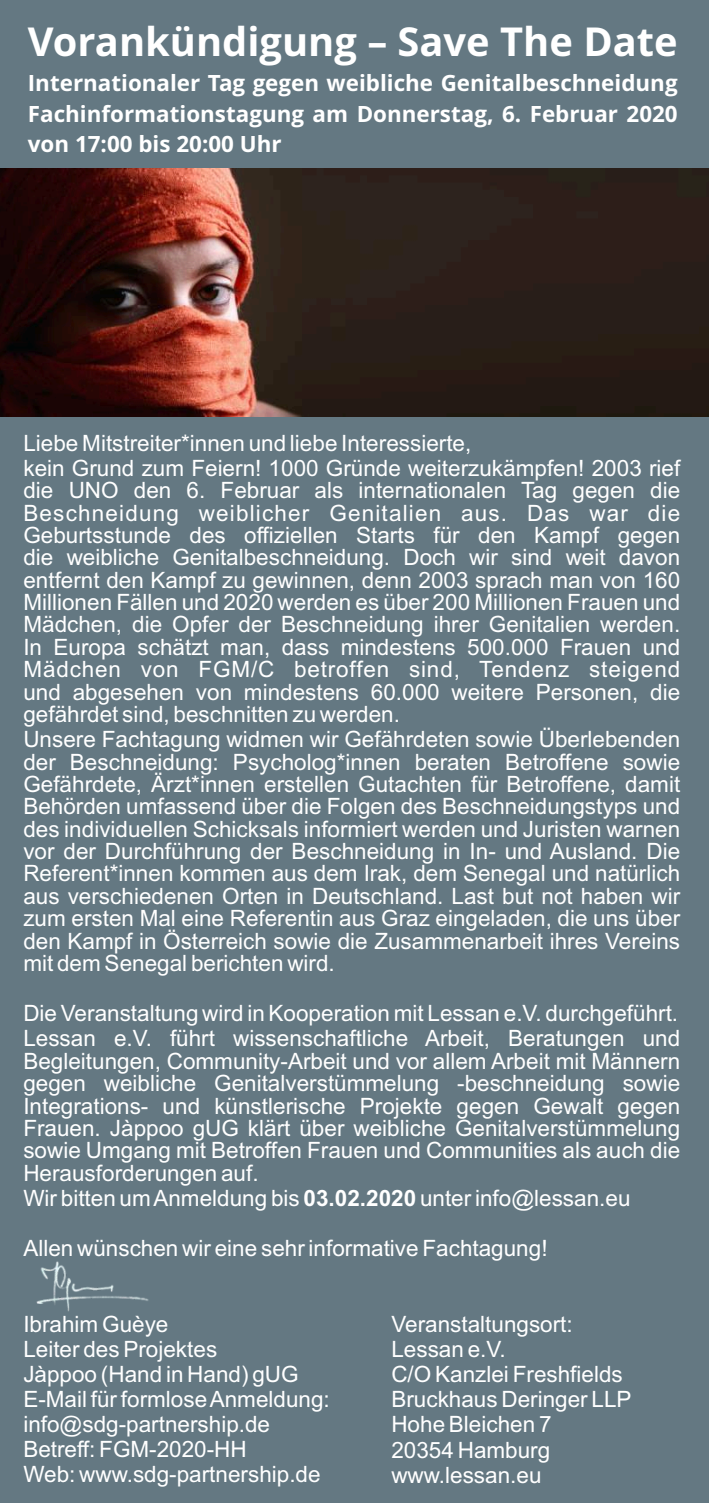
<style>
.page{position:relative;width:709px;height:1503px;background:#fff}
.page>*{position:absolute;margin:0;border:0;box-sizing:border-box;transform-origin:0 0}
.t1{font:700 39.75px "Open Sans";color:#fff}
.t2{font:22.5px/22.2px "Arial";color:#fff}
.t3{font:700 22.5px/30.5px "Open Sans";color:#fff;text-align:justify}
.s1{font-weight:700}
</style>
<div class="page">
<div style="left:0;top:0;width:708px;height:1502px;background:#647882"></div>
<img style="left:0;top:168px;width:709px;height:248px">
<img style="left:36px;top:1261px;width:113px;height:51px">
<h1 class="t1" style="left:28px;top:25px;width:651px">Vorankündigung – Save The Date</h1>
<p class="t3" style="left:28px;top:70px;width:651px">Internationaler Tag gegen weibliche Genitalbeschneidung Fachinformationstagung am Donnerstag, 6. Februar 2020 von 17:00 bis 20:00 Uhr</p>
<p class="t2" style="left:23px;top:432px;width:658px;line-height:25.2px">Liebe Mitstreiter*innen und liebe Interessierte,<br>kein Grund zum Feiern! 1000 Gründe weiterzukämpfen! 2003 rief</p>
<p class="t2" style="left:23px;top:481px;width:658px;text-align:justify">die UNO den 6. Februar als internationalen Tag gegen die Beschneidung weiblicher Genitalien aus. Das war die Geburtsstunde des offiziellen Starts für den Kampf gegen die weibliche Genitalbeschneidung. Doch wir sind weit davon entfernt den Kampf zu gewinnen, denn 2003 sprach man von 160<br>Millionen Fällen und 2020 werden es über 200 Millionen Frauen und Mädchen, die Opfer der Beschneidung ihrer Genitalien werden.<br>In Europa schätzt man, dass mindestens 500.000 Frauen und Mädchen von FGM/C betroffen sind, Tendenz steigend und abgesehen von mindestens 60.000 weitere Personen, die gefährdet sind, beschnitten zu werden.</p>
<p class="t2" style="left:23px;top:730px;width:658px;text-align:justify">Unsere Fachtagung widmen wir Gefährdeten sowie Überlebenden der Beschneidung: Psycholog*innen beraten Betroffene sowie Gefährdete, Ärzt*innen erstellen Gutachten für Betroffene, damit Behörden umfassend über die Folgen des Beschneidungstyps und des individuellen Schicksals informiert werden und Juristen warnen vor der Durchführung der Beschneidung in In- und Ausland. Die Referent*innen kommen aus dem Irak, dem Senegal und natürlich aus verschiedenen Orten in Deutschland. Last but not haben wir zum ersten Mal eine Referentin aus Graz eingeladen, die uns über den Kampf in Österreich sowie die Zusammenarbeit ihres Vereins mit dem Senegal berichten wird.</p>
<p class="t2" style="left:23px;top:1002px;width:658px;line-height:25.2px">Die Veranstaltung wird in Kooperation mit Lessan e.V. durchgeführt.<br>Lessan e.V. führt wissenschaftliche Arbeit, Beratungen und</p>
<p class="t2" style="left:23px;top:1051px;width:658px;text-align:justify">Begleitungen, Community-Arbeit und vor allem Arbeit mit Männern gegen weibliche Genitalverstümmelung -beschneidung sowie Integrations- und künstlerische Projekte gegen Gewalt gegen Frauen. Jàppoo gUG klärt über weibliche Genitalverstümmelung sowie Umgang mit Betroffen Frauen und Communities als auch die Herausforderungen auf.</p>
<p class="t2" style="left:23px;top:1188px;width:608px">Wir bitten um Anmeldung bis <span class="s1">03.02.2020</span> unter info@lessan.eu</p>
<p class="t2" style="left:23px;top:1239px;width:526px">Allen wünschen wir eine sehr informative Fachtagung!</p>
<p class="t2" style="left:23px;top:1313px;width:308px;line-height:25.2px">Ibrahim Guèye<br>Leiter des Projektes<br>Jàppoo (Hand in Hand) gUG<br>E-Mail für formlose Anmeldung: info@sdg-partnership.de<br>Betreff: FGM-2020-HH<br>Web: www.sdg-partnership.de</p>
<p class="t2" style="left:391px;top:1313px;width:242px;line-height:25.2px">Veranstaltungsort:<br>Lessan e.V.<br>C/O Kanzlei Freshfields<br>Bruckhaus Deringer LLP<br>Hohe Bleichen 7<br>20354 Hamburg www.lessan.eu</p>
</div>
